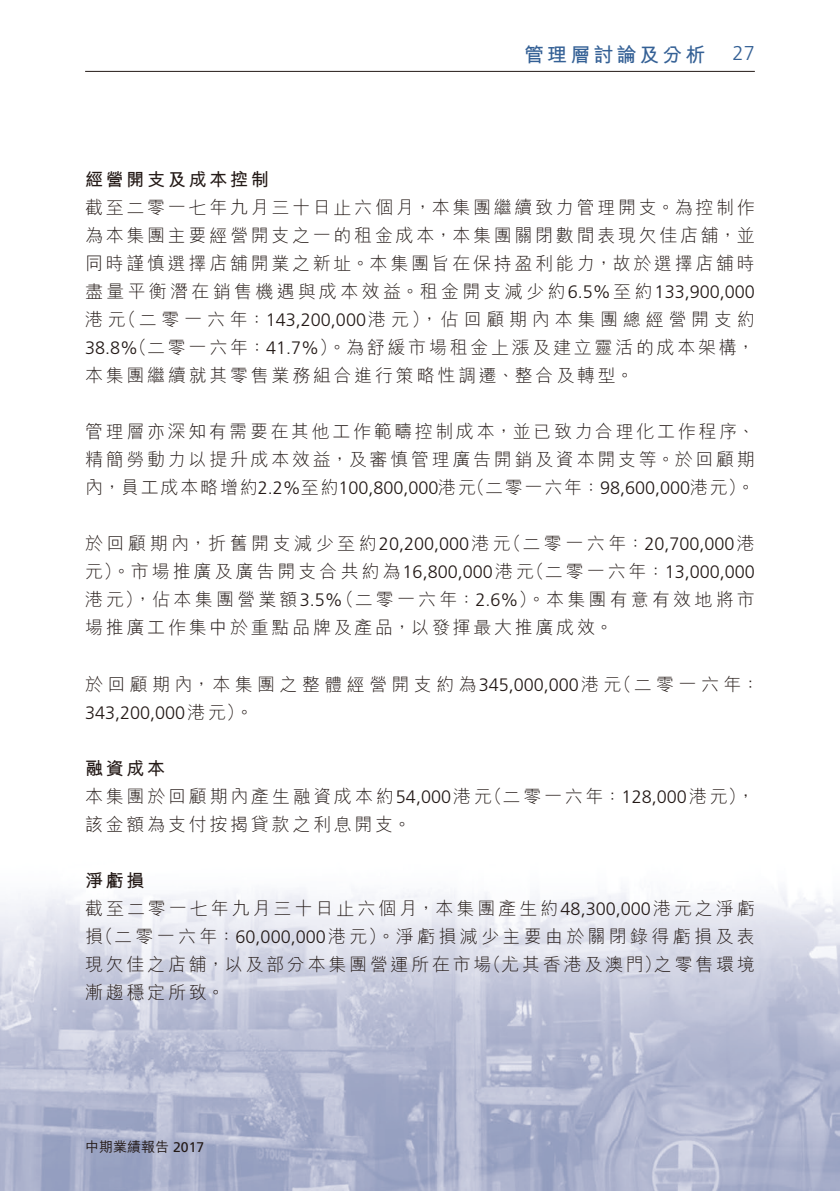
<style>
.page{position:relative;width:840px;height:1191px;background:#fff}
.page>*{position:absolute;margin:0;border:0;box-sizing:border-box;transform-origin:0 0}
.t1{font:700 20px "M Hei HK";letter-spacing:.15em;color:#346095}
.t2{font:300 20px "Frutiger LT Std";color:#346095}
.t3{font:300 18px/28px "M Hei HK";letter-spacing:.15em;color:#231916}
.t4{font:300 18px "Frutiger LT Std";color:#231916}
.t5{font:300 18px/28px "M Hei HK";letter-spacing:.17em;color:#231916}
.t6{font:300 18px "M Hei HK";letter-spacing:.195em;color:#231916}
.t7{font:300 18px "M Hei HK";letter-spacing:.185em;color:#231916}
.t8{font:300 18px "M Hei HK";letter-spacing:.24em;color:#231916}
.t9{font:700 18px "M Hei HK";letter-spacing:.15em;color:#231916}
.t10{font:500 14px "M Hei HK";color:#231916}
.s1{font-family:"Frutiger LT Std"}
.s2{font-family:"M Hei HK"}
.s3{font-family:"Frutiger LT Std";font-weight:400}
</style>
<div class="page">
<img style="left:0;top:70px;width:839px;height:1121px">
<hr style="left:85px;top:71px;width:669px;height:1px;background:#231916">
<p class="t1" style="left:524px;top:40px;width:182px">管理層討論及分析</p>
<p class="t2" style="left:732px;top:42px;width:24px">27</p>
<p class="t9" style="left:85px;top:166px;width:185px">經營開支及成本控制</p>
<p class="t3" style="left:85px;top:193px;width:671px;text-align:right">截至二零一七年九月三十日止六個月，本集團繼續致力管理開支。為控制作為本集團主要經營開支之一的租金成本，本集團關閉數間表現欠佳店舖，並同時謹慎選擇店舖開業之新址。本集團旨在保持盈利能力，故於選擇店舖時盡量平衡潛在銷售機遇與成本效益。租金開支減少約 <span class="s1">6.5%</span>至約<span class="s1">133,900,000</span>港 （元 二零一六年：<span class="s1">143,200,000</span>港元 ，） 佔回顧期內本集團總經營開支約（二零一六年：<span class="s1">41.7%</span>）。為舒緩市場租金上漲及建立靈活的成本架構，</p>
<p class="t4" style="left:85px;top:338px;width:55px">38.8%</p>
<p class="t3" style="left:85px;top:361px;width:550px">本集團繼續就其零售業務組合進行策略性調遷、整合及轉型。</p>
<p class="t3" style="left:85px;top:417px;width:671px;text-align:right">管理層亦深知有需要在其他工作範疇控制成本，並已致力合理化工作程序、精簡勞動力以提升成本效益，及審慎管理廣告開銷及資本開支等。於回顧期（二零一六年：<span class="s1">98,600,000</span>港元。(</p>
<p class="t4" style="left:85px;top:478px;width:392px"><span class="s2">內，員工成本略增約</span>2.2%<span class="s2">至約</span>100,800,000<span class="s2">港元</span></p>
<p class="t6" style="left:85px;top:531px;width:670px">於回顧期內，折舊開支減少至約 <span class="s1">20,200,000</span>港 （元 二零一六年：<span class="s1">20,700,000</span>港</p>
<p class="t4" style="left:526px;top:562px;width:230px"><span class="s2">（二零一六年：</span>13,000,000</p>
<p class="t5" style="left:336px;top:557px;width:420px;text-indent:-251px">元）。市場推廣及廣告開支合共約為<span class="s1">16,800,000</span>港元<br>（二零一六年：<span class="s1">2.6%</span>）。本集團有意有效地將市</p>
<p class="t3" style="left:85px;top:585px;width:529px">港元，）佔本集團營業額 <span class="s1">3.5%<br></span>場推廣工作集中於重點品牌及產品，以發揮最大推廣成效。</p>
<p class="t8" style="left:85px;top:671px;width:675px">於回顧期內，本集團之整體經營開支約為 <span class="s1">345,000,000</span>港 （元 二零一六年：</p>
<p class="t4" style="left:85px;top:702px;width:170px">343,200,000<span class="s2">港元。(</span></p>
<p class="t9" style="left:85px;top:755px;width:82px">融資成本</p>
<p class="t3" style="left:484px;top:781px;width:272px">（二零一六年：<span class="s1">128,000</span>港元，(</p>
<p class="t3" style="left:85px;top:781px;width:408px">本集團於回顧期內產生融資成本約<span class="s1">54,000</span>港元該金額為支付按揭貸款之利息開支。</p>
<p class="t9" style="left:85px;top:867px;width:61px">淨虧損</p>
<p class="t3" style="left:85px;top:893px;width:670px">截至二零一七年九月三十日止六個月，本集團產生約<span class="s1">48,300,000</span>港元之淨虧</p>
<p class="t7" style="left:85px;top:923px;width:671px">（損 二零一六年：<span class="s1">60,000,000</span>港元）。淨虧損減少主要由於關閉錄得虧損及表</p>
<p class="t3" style="left:653px;top:949px;width:102px">之零售環境</p>
<p class="t3" style="left:85px;top:949px;width:407px">現欠佳之店舖，以及部分本集團營運所在市場漸趨穩定所致。</p>
<p class="t3" style="left:483px;top:949px;width:180px">（尤其香港及澳門）</p>
<p class="t10" style="left:85px;top:1137px;width:121px">中期業績報告 <span class="s3">2017</span></p>
</div>
